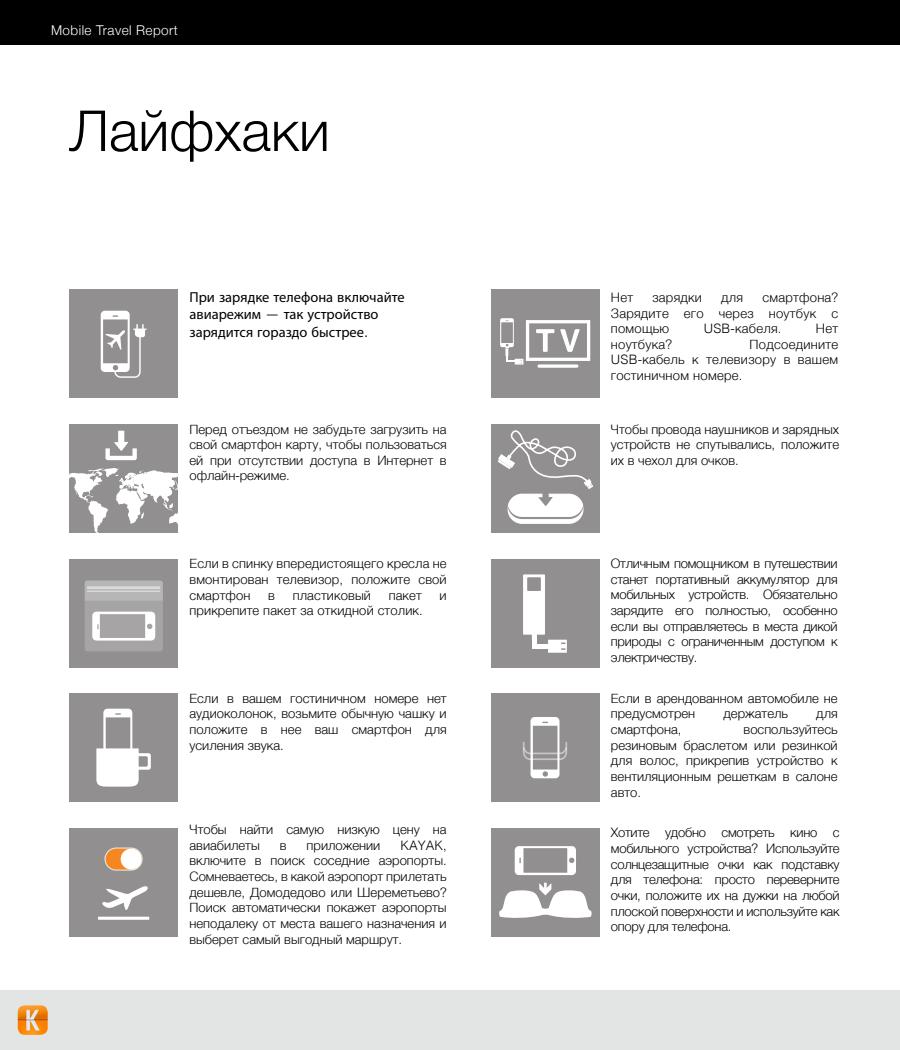
<style>
.page{position:relative;width:900px;height:1050px;background:#fff}
.page>*{position:absolute;margin:0;border:0;box-sizing:border-box;transform-origin:0 0}
.t1{font:300 56.55px "Helvetica";color:#000}
.t2{font:14.55px/17.4px "Myriad Pro";color:#000}
.t3{font:300 13.5px "Helvetica Neue";letter-spacing:.035em;color:#fff}
.t4{font:300 13.05px/15.6px "Helvetica";color:#000;text-align:justify}
.t5{font:300 13.05px "Helvetica";letter-spacing:.02em;color:#000}
.s1{font-family:"Helvetica Neue LT Pro";font-weight:300}
</style>
<div class="page">
<div style="left:0;top:0;width:900px;height:45px;background:#000"></div>
<div style="left:0;top:990px;width:900px;height:60px;background:#e3e4e4"></div>
<img style="left:18px;top:1005px;width:30px;height:30px">
<div style="left:69px;top:290px;width:109px;height:108px;background:#918f8f"></div>
<svg style="left:101px;top:311px;width:45px;height:67px"></svg>
<div style="left:69px;top:693px;width:109px;height:109px;background:#918f8f"></div>
<svg style="left:96px;top:709px;width:55px;height:78px"></svg>
<div style="left:69px;top:424px;width:109px;height:109px;background:#918f8f"></div>
<svg style="left:69px;top:468px;width:109px;height:65px"></svg>
<svg style="left:106px;top:431px;width:31px;height:29px"></svg>
<div style="left:491px;top:559px;width:108px;height:108px;background:#918f8f"></div>
<svg style="left:523px;top:574px;width:44px;height:79px"></svg>
<hr style="left:532px;top:644px;width:16px;height:4px;background:#fff">
<div style="left:491px;top:828px;width:108px;height:109px;background:#918f8f"></div>
<svg style="left:499px;top:883px;width:93px;height:35px"></svg>
<svg style="left:515px;top:846px;width:61px;height:29px"></svg>
<div style="left:69px;top:559px;width:108px;height:108px;background:#918f8f"></div>
<svg style="left:85px;top:580px;width:78px;height:71px;background:#b7b6b6"></svg>
<div style="left:491px;top:693px;width:108px;height:109px;background:#918f8f"></div>
<svg style="left:523px;top:717px;width:44px;height:62px"></svg>
<div style="left:491px;top:424px;width:108px;height:109px;background:#918f8f"></div>
<svg style="left:498px;top:430px;width:95px;height:94px"></svg>
<div style="left:69px;top:828px;width:109px;height:109px;background:#918f8f"></div>
<svg style="left:105px;top:847px;width:38px;height:24px"></svg>
<div style="left:121px;top:849px;width:21px;height:21px;background:#fff;border-radius:50%"></div>
<svg style="left:102px;top:886px;width:46px;height:24px"></svg>
<svg style="left:98px;top:917px;width:51px;height:3px"></svg>
<div style="left:491px;top:290px;width:108px;height:108px;background:#918f8f"></div>
<svg style="left:537px;top:364px;width:41px;height:4px"></svg>
<svg style="left:500px;top:318px;width:90px;height:47px"></svg>
<p class="t3" style="left:51px;top:19px;width:128px">Mobile Travel Report</p>
<h1 class="t1" style="left:69px;top:83px;width:262px">Лайфхаки</h1>
<p class="t2" style="left:190px;top:288px;width:217px">При зарядке телефона включайте авиарежим <span class="s1">—</span> так устройство зарядится гораздо быстрее<span class="s1">.</span></p>
<p class="t4" style="left:190px;top:420px;width:259px">Перед отъездом не забудьте загрузить на свой смартфон карту, чтобы пользоваться ей при отсутствии доступа в Интернет в офлайн-режиме.</p>
<p class="t4" style="left:190px;top:555px;width:259px">Если в спинку впередистоящего кресла не вмонтирован телевизор, положите свой смартфон</p>
<p class="t4" style="left:268px;top:586px;width:8px">в</p>
<p class="t4" style="left:293px;top:586px;width:80px">пластиковый</p>
<p class="t4" style="left:389px;top:586px;width:35px">пакет</p>
<p class="t4" style="left:440px;top:586px;width:9px">и</p>
<p class="t4" style="left:190px;top:602px;width:235px">прикрепите пакет за откидной столик.</p>
<p class="t4" style="left:190px;top:689px;width:259px">Если в вашем гостиничном номере нет аудиоколонок, возьмите обычную чашку и положите в нее ваш смартфон для усиления звука.</p>
<p class="t4" style="left:190px;top:821px;width:259px">Чтобы найти самую низкую цену на авиабилеты</p>
<p class="t4" style="left:190px;top:836px;width:259px;text-indent:211px">KAYAK, включите в поиск соседние аэропорты.<br>Сомневаетесь, в какой аэропорт прилетать дешевле, Домодедово или Шереметьево?<br>Поиск автоматически покажет аэропорты неподалеку от места вашего назначения и выберет самый выгодный маршрут.</p>
<p class="t4" style="left:280px;top:836px;width:8px">в</p>
<p class="t4" style="left:307px;top:836px;width:75px">приложении</p>
<p class="t4" style="left:611px;top:289px;width:229px;text-indent:151px">смартфона?<br>Зарядите его через ноутбук с помощью</p>
<p class="t4" style="left:611px;top:289px;width:24px">Нет</p>
<p class="t5" style="left:652px;top:286px;width:51px">зарядки</p>
<p class="t4" style="left:721px;top:289px;width:23px">для</p>
<p class="t5" style="left:704px;top:317px;width:79px">USB-кабеля.</p>
<p class="t4" style="left:816px;top:320px;width:24px">Нет</p>
<p class="t5" style="left:611px;top:333px;width:63px">ноутбука?</p>
<p class="t4" style="left:611px;top:335px;width:229px;text-indent:139px">Подсоедините USB-кабель к телевизору в вашем гостиничном номере.</p>
<p class="t4" style="left:611px;top:420px;width:230px">Чтобы провода наушников и зарядных устройств не спутывались, положите их в чехол для очков.</p>
<p class="t4" style="left:611px;top:555px;width:228px">Отличным помощником в путешествии станет портативный аккумулятор для мобильных устройств. Обязательно зарядите его полностью, особенно если вы отправляетесь в места дикой природы с ограниченным доступом к электричеству.</p>
<p class="t4" style="left:611px;top:689px;width:228px">Если в арендованном автомобиле не предусмотрен</p>
<p class="t4" style="left:724px;top:705px;width:66px">держатель</p>
<p class="t4" style="left:816px;top:705px;width:23px">для</p>
<p class="t4" style="left:611px;top:721px;width:228px;text-indent:133px">воспользуйтесь резиновым браслетом или резинкой для волос, прикрепив устройство к вентиляционным решеткам в салоне авто.</p>
<p class="t4" style="left:611px;top:721px;width:72px">смартфона,</p>
<p class="t4" style="left:611px;top:824px;width:230px">Хотите удобно смотреть кино с мобильного устройства? Используйте солнцезащитные очки как подставку для телефона: просто переверните очки, положите их на дужки на любой плоской поверхности и используйте как опору для телефона.</p>
</div>
